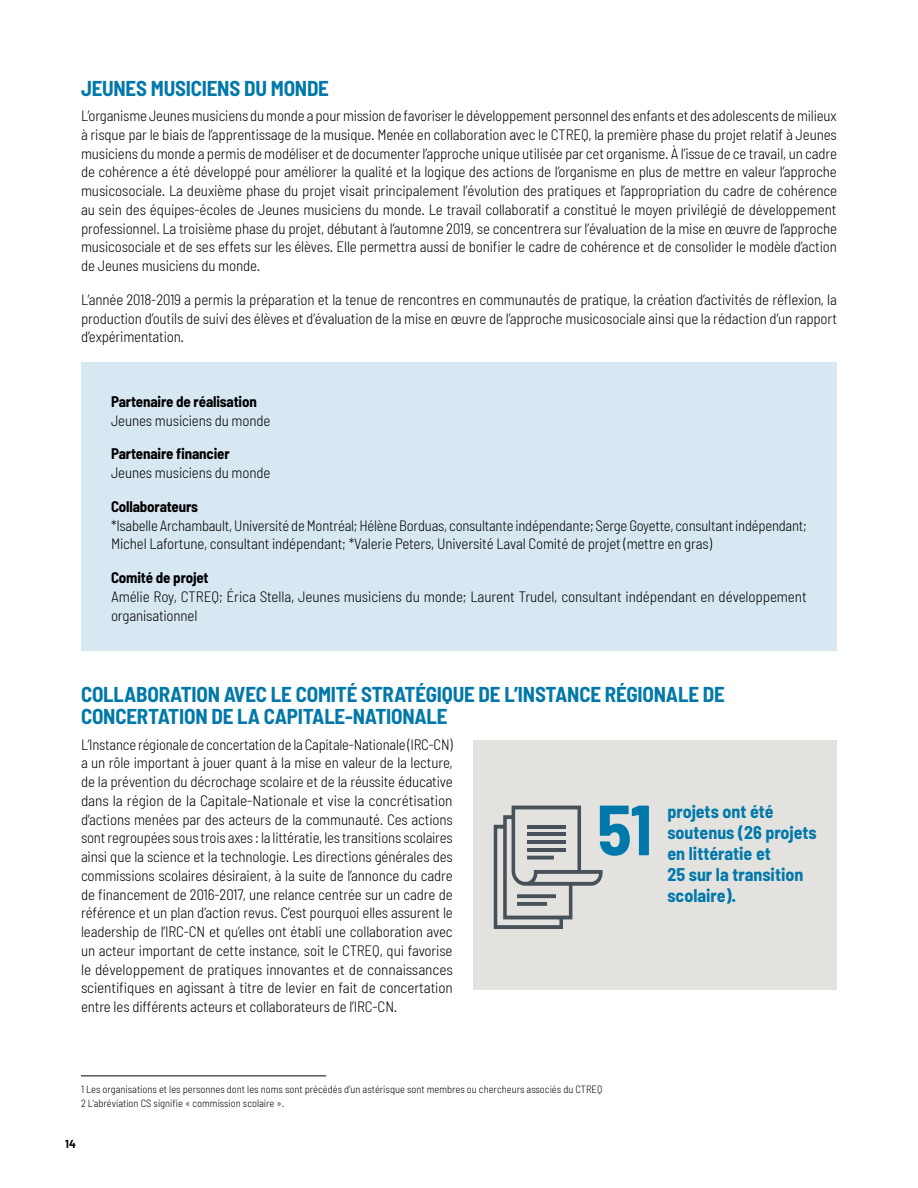
<style>
.page{position:relative;width:918px;height:1188px;background:#fff}
.page>*{position:absolute;margin:0;border:0;box-sizing:border-box;transform-origin:0 0}
.t1{font:700 semi-condensed 70.95px "Barlow";color:#0078a9}
.t2{font:700 semi-condensed 21px/22.5px "Barlow";letter-spacing:-.01em;color:#0078a9}
.t3{font:700 semi-condensed 18px/21px "Barlow";color:#0078a9}
.t4{font:300 semi-condensed 15px/18.8px "Barlow";letter-spacing:-.01em;color:#000;text-align:justify}
.t5{font:700 semi-condensed 15px "Barlow";letter-spacing:-.01em;color:#000}
.t6{font:700 11.25px "Barlow";color:#000}
.t7{font:300 semi-condensed 10.5px/13.5px "Barlow";color:#000}
</style>
<div class="page">
<div style="left:81px;top:362px;width:756px;height:289px;background:#d8e8f2"></div>
<div style="left:473px;top:741px;width:364px;height:249px;background:#e3e2df"></div>
<svg style="left:494px;top:806px;width:109px;height:123px"></svg>
<hr style="left:81px;top:1076px;width:245px;height:1px;background:#000">
<h2 class="t2" style="left:81px;top:76px;width:249px">JEUNES MUSICIENS DU MONDE</h2>
<p class="t4" style="left:81px;top:106px;width:758px">L’organisme Jeunes musiciens du monde a pour mission de favoriser le développement personnel des enfants et des adolescents de milieux à risque par le biais de l’apprentissage de la musique. Menée en collaboration avec le CTREQ, la première phase du projet relatif à Jeunes musiciens du monde a permis de modéliser et de documenter l’approche unique utilisée par cet organisme. À l’issue de ce travail, un cadre de cohérence a été développé pour améliorer la qualité et la logique des actions de l’organisme en plus de mettre en valeur l’approche musicosociale. La deuxième phase du projet visait principalement l’évolution des pratiques et l’appropriation du cadre de cohérence au sein des équipes-écoles de Jeunes musiciens du monde. Le travail collaboratif a constitué le moyen privilégié de développement professionnel. La troisième phase du projet, débutant à l’automne 2019, se concentrera sur l’évaluation de la mise en œuvre de l’approche musicosociale et de ses effets sur les élèves. Elle permettra aussi de bonifier le cadre de cohérence et de consolider le modèle d’action de Jeunes musiciens du monde.</p>
<p class="t4" style="left:81px;top:290px;width:758px">L’année 2018-2019 a permis la préparation et la tenue de rencontres en communautés de pratique, la création d’activités de réflexion, la production d’outils de suivi des élèves et d’évaluation de la mise en œuvre de l’approche musicosociale ainsi que la rédaction d’un rapport d’expérimentation.</p>
<p class="t5" style="left:111px;top:392px;width:147px">Partenaire de réalisation</p>
<p class="t4" style="left:111px;top:411px;width:161px">Jeunes musiciens du monde</p>
<p class="t5" style="left:111px;top:445px;width:120px">Partenaire financier</p>
<p class="t4" style="left:111px;top:463px;width:161px">Jeunes musiciens du monde</p>
<p class="t5" style="left:111px;top:497px;width:89px">Collaborateurs</p>
<p class="t4" style="left:111px;top:516px;width:697px">*Isabelle Archambault, Université de Montréal; Hélène Borduas, consultante indépendante; Serge Goyette, consultant indépendant;<br>Michel Lafortune, consultant indépendant; *Valerie Peters, Université Laval Comité de projet (mettre en gras)</p>
<p class="t5" style="left:111px;top:568px;width:99px">Comité de projet</p>
<p class="t4" style="left:111px;top:587px;width:697px">Amélie Roy, CTREQ; Érica Stella, Jeunes musiciens du monde; Laurent Trudel, consultant indépendant en développement organisationnel</p>
<h2 class="t2" style="left:81px;top:682px;width:645px">COLLABORATION AVEC LE COMITÉ STRATÉGIQUE DE L’INSTANCE RÉGIONALE DE<br>CONCERTATION DE LA CAPITALE-NATIONALE</h2>
<p class="t4" style="left:81px;top:735px;width:373px">L’Instance régionale de concertation de la Capitale-Nationale (IRC-CN) a un rôle important à jouer quant à la mise en valeur de la lecture, de la prévention du décrochage scolaire et de la réussite éducative dans la région de la Capitale-Nationale et vise la concrétisation d’actions menées par des acteurs de la communauté. Ces actions sont regroupées sous trois axes : la littératie, les transitions scolaires ainsi que la science et la technologie. Les directions générales des commissions scolaires désiraient, à la suite de l’annonce du cadre de financement de 2016-2017, une relance centrée sur un cadre de référence et un plan d’action revus. C’est pourquoi elles assurent le leadership de l’IRC-CN et qu’elles ont établi une collaboration avec un acteur important de cette instance, soit le CTREQ, qui favorise le développement de pratiques innovantes et de connaissances scientifiques en agissant à titre de levier en fait de concertation entre les différents acteurs et collaborateurs de l’IRC-CN.</p>
<h1 class="t1" style="left:597px;top:786px;width:56px">51</h1>
<p class="t3" style="left:667px;top:800px;width:151px">projets ont été soutenus (26 projets en littératie et<br>25 sur la transition scolaire).</p>
<p class="t7" style="left:81px;top:1083px;width:523px">1 Les organisations et les personnes dont les noms sont précédés d’un astérisque sont membres ou chercheurs associés du CTREQ<br>2 L’abréviation CS signifie « commission scolaire ».</p>
<p class="t6" style="left:65px;top:1137px;width:12px">14</p>
</div>
